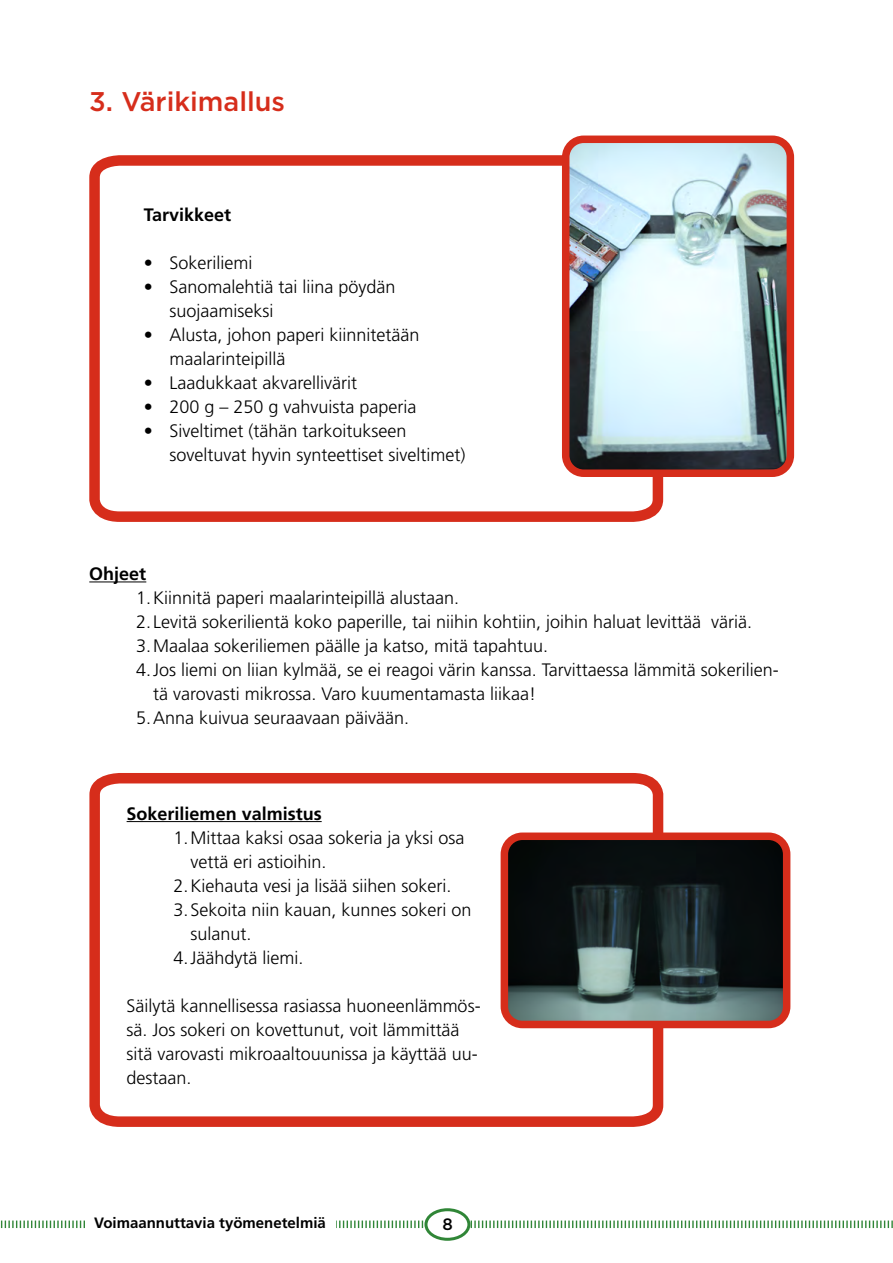
<style>
.page{position:relative;width:893px;height:1263px;background:#fff}
.page>*{position:absolute;margin:0;border:0;box-sizing:border-box;transform-origin:0 0}
.VÄLIOTSIKKO_2{font:500 27px "Gotham";color:#d62d1b}
.sisennetty_numerot{font:300 18px/24px "Frutiger LT Std";color:#000}
.laatikon_sisennys{font:300 18px/24px "Frutiger LT Std";color:#000}
.leipäteksti{font:300 18px/24px "Frutiger LT Std";color:#000}
.OTSIKKO_3{font:700 18px "Frutiger LT Std";color:#000}
.t1{font:500 16.5px "Gotham";color:#000}
.t2{font:700 15px "Frutiger LT Std";color:#000}
</style>
<div class="page">
<svg style="left:0;top:1219px;width:893px;height:10px"></svg>
<div style="left:426px;top:1210px;width:43px;height:29px;background:#fff;border-radius:50%"></div>
<div style="left:424px;top:1208px;width:46px;height:33px;border:3px solid #308637;border-radius:50%"></div>
<div style="left:86px;top:1209px;width:250px;height:31px;background:#fff"></div>
<svg style="left:89px;top:773px;width:579px;height:354px"></svg>
<svg style="left:89px;top:155px;width:575px;height:367px"></svg>
<img style="left:566px;top:145px;width:219px;height:328px">
<div style="left:562px;top:136px;width:232px;height:341px;border:8px solid #d62d1b;border-radius:18px"></div>
<hr style="left:89px;top:581px;width:57px;height:1px;background:#000">
<hr style="left:127px;top:821px;width:195px;height:1px;background:#000">
<img style="left:504px;top:836px;width:277px;height:188px">
<div style="left:501px;top:832px;width:289px;height:196px;border:8px solid #d62d1b;border-radius:18px"></div>
<h2 class="VÄLIOTSIKKO_2" style="left:89px;top:84px;width:197px">3. Värikimallus</h2>
<h3 class="OTSIKKO_3" style="left:144px;top:204px;width:89px">Tarvikkeet</h3>
<p class="laatikon_sisennys" style="left:144px;top:251px;width:110px">• Sokeriliemi</p>
<p class="laatikon_sisennys" style="left:169px;top:275px;width:228px;text-indent:-26px">• Sanomalehtiä tai liina pöydän suojaamiseksi</p>
<p class="laatikon_sisennys" style="left:169px;top:323px;width:252px;text-indent:-26px">• Alusta, johon paperi kiinnitetään maalarinteipillä</p>
<p class="laatikon_sisennys" style="left:144px;top:371px;width:215px">• Laadukkaat akvarellivärit</p>
<p class="laatikon_sisennys" style="left:144px;top:395px;width:274px">• 200 g – 250 g vahvuista paperia</p>
<p class="laatikon_sisennys" style="left:169px;top:419px;width:297px;text-indent:-26px">• Siveltimet (tähän tarkoitukseen soveltuvat hyvin synteettiset siveltimet)</p>
<h3 class="OTSIKKO_3" style="left:89px;top:563px;width:59px">Ohjeet</h3>
<p class="sisennetty_numerot" style="left:136px;top:586px;width:325px">1.Kiinnitä paperi maalarinteipillä alustaan.</p>
<p class="sisennetty_numerot" style="left:136px;top:610px;width:618px">2. Levitä sokerilientä koko paperille, tai niihin kohtiin, joihin haluat levittää väriä.</p>
<p class="sisennetty_numerot" style="left:136px;top:634px;width:414px">3.Maalaa sokeriliemen päälle ja katso, mitä tapahtuu.</p>
<p class="sisennetty_numerot" style="left:153px;top:658px;width:627px;text-indent:-17px">4.Jos liemi on liian kylmää, se ei reagoi värin kanssa. Tarvittaessa lämmitä sokerilien&shy;tä varovasti mikrossa. Varo kuumentamasta liikaa!</p>
<p class="sisennetty_numerot" style="left:136px;top:706px;width:275px">5.Anna kuivua seuraavaan päivään.</p>
<h3 class="OTSIKKO_3" style="left:127px;top:803px;width:197px">Sokeriliemen valmistus</h3>
<p class="sisennetty_numerot" style="left:190px;top:826px;width:276px;text-indent:-17px">1.Mittaa kaksi osaa sokeria ja yksi osa vettä eri astioihin.</p>
<p class="sisennetty_numerot" style="left:173px;top:874px;width:280px">2.Kiehauta vesi ja lisää siihen sokeri.</p>
<p class="sisennetty_numerot" style="left:190px;top:898px;width:283px;text-indent:-17px">3.Sekoita niin kauan, kunnes sokeri on sulanut.</p>
<p class="sisennetty_numerot" style="left:173px;top:946px;width:131px">4.Jäähdytä liemi.</p>
<p class="leipäteksti" style="left:127px;top:994px;width:356px">Säilytä kannellisessa rasiassa huoneenlämmös&shy;sä. Jos sokeri on kovettunut, voit lämmittää sitä varovasti mikroaaltouunissa ja käyttää uu&shy;destaan.</p>
<p class="t2" style="left:94px;top:1214px;width:233px">Voimaannuttavia työmenetelmiä</p>
<p class="t1" style="left:442px;top:1213px;width:12px">8</p>
</div>
